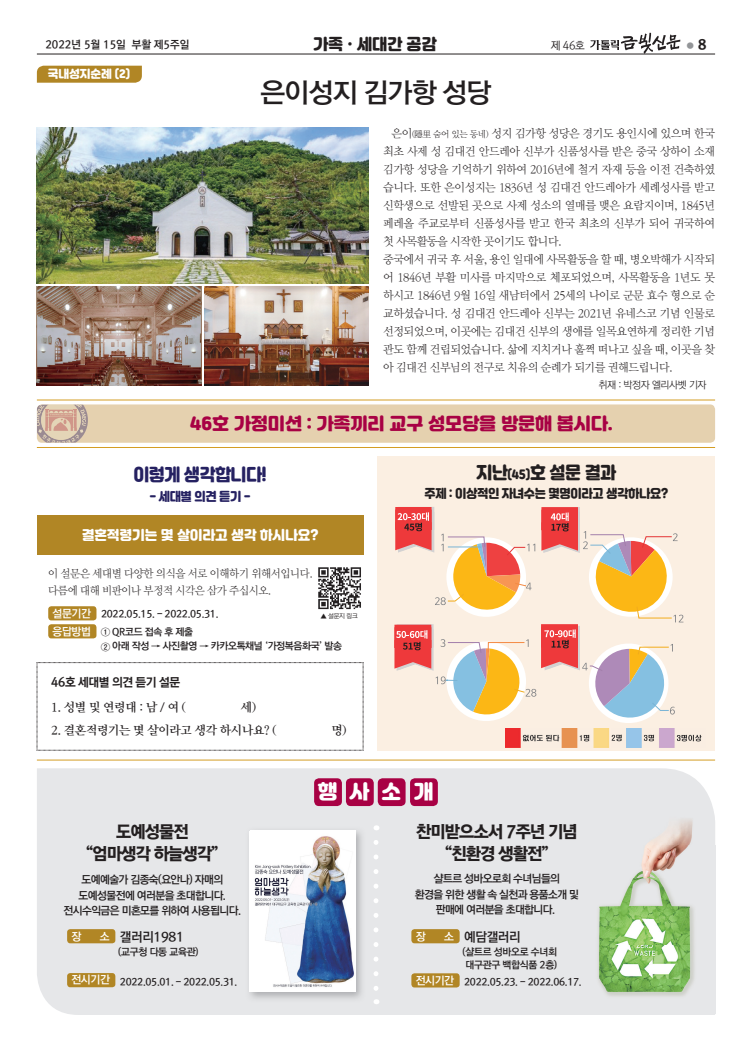
<style>
.page{position:relative;width:752px;height:1049px;background:#fff}
.page>*{position:absolute;margin:0;border:0;box-sizing:border-box;transform-origin:0 0}
.t1{font:27px "Rix Go SEPB";letter-spacing:-.03em;color:#231f20}
.t2{font:19.6px "Jalnan OTF";color:#fff}
.t3{font:17px/22px "Rix Go SEPH";letter-spacing:-.05em;color:#231f20;text-align:center}
.t4{font:17px "Jalnan OTF";color:#a80144}
.t5{font:17px "Jalnan OTF";color:#231f20;scale:.93 1}
.t6{font:17px "Jalnan OTF";letter-spacing:-.02em;color:#252161;scale:.93 1}
.t7{font:15.5px "Jalnan OTF";color:#231f20}
.t8{font:13px "Jalnan OTF";color:#fff}
.t9{font:13px "Rix Go SEPB";letter-spacing:-.03em;color:#231f20}
.t10{font:12px "Rix M Mj SEPB";letter-spacing:-.02em;color:#231f20}
.t11{font:12px "Jalnan OTF";letter-spacing:-.02em;color:#231f20;scale:.93 1}
.t12{font:12px "Rix M Go SEPEB";letter-spacing:-.035em;color:#231f20}
.t13{font:12px "Jalnan OTF";letter-spacing:-.02em;color:#252161;scale:.93 1}
.t14{font:11.5px/18px "Rix M Mj SEPL";letter-spacing:-.03em;color:#231f20}
.t15{font:11px/15.5px "Rix Go SEPB";letter-spacing:-.05em;color:#231f20;text-align:center}
.t16{font:11px/17.8px "Rix M Mj SEPL";letter-spacing:-.03em;color:#231f20}
.t17{font:11px "Rix Go SEPB";color:#231f20;scale:.95 1}
.t18{font:11px "Jalnan OTF";color:#fff}
.t19{font:11px "Rix Go SEPR";color:#231f20;scale:.95 1}
.t20{font:11px "Rix Go SEPB";color:#fff}
.t21{font:10px/13px "Rix Go SEPB";letter-spacing:-.03em;color:#231f20}
.t22{font:10px "Rix Go SEPL";letter-spacing:-.03em;color:#231f20}
.t23{font:8px "Rix Go SEPR";color:#939598;scale:.95 1}
.t24{font:6.5px "Rix Go SEPR";color:#231f20}
.s1{font-family:"Rix Go SEPH";font-size:14px;color:#231f20}
.s2{font-size:9px}
.s3{font-size:11px;color:#fff}
.s4{font-size:12px}
</style>
<div class="page">
<hr style="left:37px;top:760px;width:677px;height:1px;background:#d49d24">
<img style="left:37px;top:128px;width:332px;height:155px">
<img style="left:37px;top:286px;width:164px;height:100px">
<img style="left:204px;top:286px;width:165px;height:100px">
<div style="left:37px;top:768px;width:677px;height:247px;background:#e6e7e9"></div>
<img style="left:245px;top:826px;width:120px;height:176px">
<img style="left:250px;top:831px;width:105px;height:160px">
<div style="left:314px;top:778px;width:28px;height:28px;background:#a80144;border-radius:5px"></div>
<div style="left:346px;top:778px;width:27px;height:28px;background:#a80144;border-radius:5px"></div>
<div style="left:377px;top:778px;width:28px;height:28px;background:#a80144;border-radius:5px"></div>
<div style="left:410px;top:778px;width:27px;height:28px;background:#a80144;border-radius:5px"></div>
<div style="left:67px;top:929px;width:48px;height:14px;background:#b18625;border-radius:3px"></div>
<div style="left:67px;top:973px;width:48px;height:14px;background:#b18625;border-radius:3px"></div>
<div style="left:411px;top:929px;width:48px;height:14px;background:#b18625;border-radius:3px"></div>
<div style="left:411px;top:973px;width:48px;height:14px;background:#b18625;border-radius:3px"></div>
<hr style="left:37px;top:447px;width:677px;height:1px;background:#d49d24">
<hr style="left:37px;top:400px;width:677px;height:1px;background:#d49d24">
<div style="left:37px;top:404px;width:677px;height:39px;background:#e5d1af;border-radius:5px"></div>
<svg style="left:37px;top:404px;width:51px;height:39px"></svg>
<div style="left:377px;top:456px;width:337px;height:295px;background:#fbefe2"></div>
<svg style="left:394px;top:507px;width:289px;height:216px"></svg>
<img style="left:505px;top:728px;width:197px;height:19px">
<div style="left:37px;top:515px;width:326px;height:40px;background:#b18625"></div>
<svg style="left:37px;top:662px;width:327px;height:89px"></svg>
<div style="left:48px;top:606px;width:48px;height:14px;background:#b18625;border-radius:3px"></div>
<div style="left:48px;top:624px;width:48px;height:14px;background:#b18625;border-radius:3px"></div>
<img style="left:318px;top:567px;width:43px;height:43px">
<svg style="left:373px;top:842px;width:5px;height:162px"></svg>
<img style="left:583px;top:811px;width:131px;height:202px">
<img style="left:620px;top:33px;width:32px;height:21px">
<img style="left:651px;top:34px;width:29px;height:20px">
<img style="left:590px;top:40px;width:28px;height:10px">
<hr style="left:37px;top:54px;width:677px;height:1px;background:#231f20">
<svg style="left:37px;top:66px;width:105px;height:17px;background:#b3892b"></svg>
<p class="t17" style="left:45px;top:37px;width:153px">2022년 5월 15일 부활 제5주일</p>
<h3 class="t7" style="left:313px;top:34px;width:125px">가족•세대간 공감</h3>
<p class="t19" style="left:550px;top:39px;width:37px">제 46호</p>
<p class="t23" style="left:686px;top:41px;width:22px">● <span class="s1">8</span></p>
<p class="t18" style="left:48px;top:67px;width:84px">국내성지순례 (2)</p>
<h1 class="t1" style="left:260px;top:75px;width:232px">은이성지 김가항 성당</h1>
<p class="t14" style="left:383px;top:124px;width:333px;text-indent:9px">은이<span class="s2">(隱里 숨어 있는 동네)</span> 성지 김가항 성당은 경기도 용인시에 있으며 한국 최초 사제 성 김대건 안드레아 신부가 신품성사를 받은 중국 상하이 소재 김가항 성당을 기억하기 위하여 2016년에 철거 자재 등을 이전 건축하였 습니다. 또한 은이성지는 1836년 성 김대건 안드레아가 세례성사를 받고 신학생으로 선발된 곳으로 사제 성소의 열매를 맺은 요람지이며, 1845년 페레올 주교로부터 신품성사를 받고 한국 최초의 신부가 되어 귀국하여 첫 사목활동을 시작한 곳이기도 합니다.<br>중국에서 귀국 후 서울, 용인 일대에 사목활동을 할 때, 병오박해가 시작되 어 1846년 부활 미사를 마지막으로 체포되었으며, 사목활동을 1년도 못 하시고 1846년 9월 16일 새남터에서 25세의 나이로 군문 효수 형으로 순 교하셨습니다. 성 김대건 안드레아 신부는 2021년 유네스코 기념 인물로 선정되었으며, 이곳에는 김대건 신부의 생애를 일목요연하게 정리한 기념 관도 함께 건립되었습니다. 삶에 지치거나 훌쩍 떠나고 싶을 때, 이곳을 찾 아 김대건 신부님의 전구로 치유의 순례가 되기를 권해드립니다.</p>
<p class="t22" style="left:598px;top:378px;width:109px">취재 : 박정자 엘리사벳 기자</p>
<h3 class="t4" style="left:190px;top:412px;width:424px">46호 가정미션 : 가족끼리 교구 성모당을 방문해 봅시다.</h3>
<h3 class="t6" style="left:133px;top:463px;width:145px">이렇게 생각합니다!</h3>
<p class="t13" style="left:150px;top:488px;width:110px">- 세대별 의견 듣기 -</p>
<p class="t8" style="left:82px;top:526px;width:238px">결혼적령기는 몇 살이라고 생각 하시나요?</p>
<p class="t16" style="left:48px;top:564px;width:266px">이 설문은 세대별 다양한 의식을 서로 이해하기 위해서입니다. 다름에 대해 비판이나 부정적 시각은 삼가 주십시오.</p>
<p class="t21" style="left:53px;top:605px;width:167px;line-height:18px"><span class="s3">설문기간</span> 2022.05.15. - 2022.05.31. <span class="s3">응답방법</span> ① QR코드 접속 후 제출</p>
<p class="t21" style="left:101px;top:640px;width:242px">② 아래 작성 → 사진촬영 → 카카오톡채널 ‘가정복음화국’ 발송</p>
<p class="t24" style="left:321px;top:612px;width:38px">▲ 설문지 링크</p>
<p class="t12" style="left:51px;top:674px;width:130px">46호 세대별 의견 듣기 설문</p>
<p class="t10" style="left:51px;top:700px;width:136px">1. 성별 및 연령대 : 남 / 여 (</p>
<p class="t10" style="left:241px;top:700px;width:16px">세)</p>
<p class="t10" style="left:51px;top:723px;width:226px">2. 결혼적령기는 몇 살이라고 생각 하시나요? (</p>
<p class="t10" style="left:331px;top:723px;width:16px">명)</p>
<h3 class="t5" style="left:476px;top:460px;width:152px">지난<span class="s4">(45)</span>호 설문 결과</h3>
<p class="t11" style="left:424px;top:485px;width:263px">주제 : 이상적인 자녀수는 몇명이라고 생각하나요?</p>
<h3 class="t3" style="left:86px;top:821px;width:134px">도예성물전 “엄마생각 하늘생각”</h3>
<p class="t15" style="left:63px;top:872px;width:179px">도예예술가 김종숙(요안나) 자매의 도예성물전에 여러분을 초대합니다. 전시수익금은 미혼모를 위하여 사용됩니다.</p>
<p class="t20" style="left:72px;top:929px;width:11px">장</p>
<p class="t9" style="left:100px;top:928px;width:86px"><span class="s3">소</span> 갤러리1981</p>
<p class="t21" style="left:118px;top:946px;width:82px">( 교구청 다동 교육관)</p>
<p class="t21" style="left:71px;top:975px;width:167px"><span class="s3">전시기간</span> 2022.05.01. - 2022.05.31.</p>
<h2 class="t2" style="left:317px;top:778px;width:117px">행사소개</h2>
<h3 class="t3" style="left:416px;top:821px;width:163px">찬미받으소서 7주년 기념 “친환경 생활전”</h3>
<p class="t15" style="left:415px;top:871px;width:165px">샬트르 성바오로회 수녀님들의<br>환경을 위한 생활 속 실천과 용품소개 및 판매에 여러분을 초대합니다.</p>
<p class="t20" style="left:415px;top:929px;width:11px">장</p>
<p class="t9" style="left:444px;top:928px;width:78px"><span class="s3">소</span> 예담갤러리</p>
<p class="t21" style="left:462px;top:946px;width:96px">( 샬트르 성바오로 수녀회 대구관구 백합식품 2층)</p>
<p class="t21" style="left:415px;top:975px;width:167px"><span class="s3">전시기간</span> 2022.05.23. - 2022.06.17.</p>
</div>
